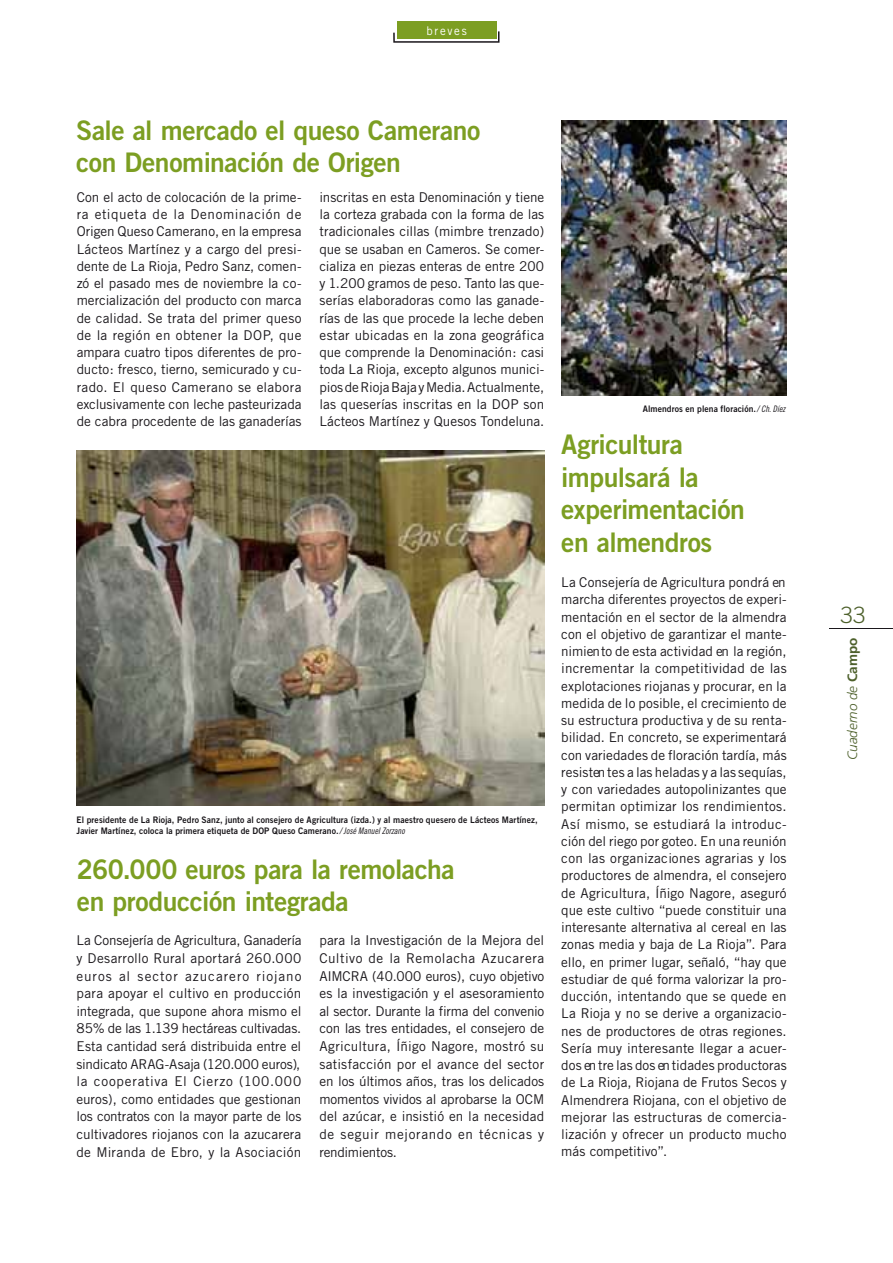
<style>
.page{position:relative;width:893px;height:1263px;background:#fff}
.page>*{position:absolute;margin:0;border:0;box-sizing:border-box;transform-origin:0 0}
.t1{font:27px/32.5px "Trade Gothic Bold Two";letter-spacing:-.015em;color:#7c9e22}
.t2{font:300 22.5px "Trade Gothic";color:#4d602b}
.t3{font:13.5px/17.2px "Trade Gothic";letter-spacing:.005em;color:#1a171b;text-align:justify}
.t4{font:italic 300 13.5px "Frutiger";color:#4d602b}
.t5{font:12px "Trade Gothic";letter-spacing:.155em;color:#fff;scale:.95 1}
.t6{font:9px/11.2px "Trade Gothic Bold Two";letter-spacing:.01em;color:#1a171b;scale:.95 1}
.s1{font-family:"Trade Gothic Cond Eighteen Obl"}
.s2{font-weight:700;font-style:normal}
</style>
<div class="page">
<svg style="left:393px;top:31px;width:106px;height:12px"></svg>
<div style="left:397px;top:21px;width:99px;height:18px;background:#7c9e22"></div>
<hr style="left:829px;top:628px;width:64px;height:1px;background:#1a171b">
<img style="left:77px;top:450px;width:468px;height:355px">
<img style="left:562px;top:121px;width:225px;height:274px">
<p class="t5" style="left:426px;top:23px;width:44px">breves</p>
<h1 class="t1" style="left:76px;top:113px;width:406px">Sale al mercado el queso Camerano con Denominación de Origen</h1>
<p class="t3" style="left:77px;top:188px;width:226px">Con el acto de colocación de la prime&shy;ra etiqueta de la Denominación de Origen Queso Camerano, en la empresa Lácteos Martínez y a cargo del presi&shy;dente de La Rioja, Pedro Sanz, comen&shy;zó el pasado mes de noviembre la co&shy;mercialización del producto con marca de calidad. Se trata del primer queso de la región en obtener la DOP, que ampara cuatro tipos diferentes de pro&shy;ducto: fresco, tierno, semicurado y cu&shy;rado. El queso Camerano se elabora exclusivamente con leche pasteurizada de cabra procedente de las ganaderías</p>
<p class="t3" style="left:319px;top:188px;width:226px">inscritas en esta Denominación y tiene la corteza grabada con la forma de las tradicionales cillas (mimbre trenzado) que se usaban en Cameros. Se comer&shy;cializa en piezas enteras de entre 200 y 1.200 gramos de peso. Tanto las que&shy;serías elaboradoras como las ganade&shy;rías de las que procede la leche deben estar ubicadas en la zona geográfica que comprende la Denominación: casi toda La Rioja, excepto algunos munici&shy;pios de Rioja Baja y Media. Actualmente, las queserías inscritas en la DOP son Lácteos Martínez y Quesos Tondeluna.</p>
<p class="t6" style="left:77px;top:814px;width:487px">El presidente de La Rioja, Pedro Sanz, junto al consejero de Agricultura (izda.) y al maestro quesero de Lácteos Martínez,<br>Javier Martínez, coloca la primera etiqueta de DOP Queso Camerano.<span class="s1">/ José Manuel Zorzano</span></p>
<h1 class="t1" style="left:77px;top:852px;width:379px">260.000 euros para la remolacha en producción integrada</h1>
<p class="t3" style="left:77px;top:932px;width:226px">La Consejería de Agricultura, Ganadería y Desarrollo Rural aportará 260.000 euros al sector azucarero riojano para apoyar el cultivo en producción integrada, que supone ahora mismo el 85% de las 1.139 hectáreas cultivadas.<br>Esta cantidad será distribuida entre el sindicato ARAG-Asaja (120.000 euros), la cooperativa El Cierzo (100.000 euros), como entidades que gestionan los contratos con la mayor parte de los cultivadores riojanos con la azucarera de Miranda de Ebro, y la Asociación</p>
<p class="t3" style="left:319px;top:932px;width:226px">para la Investigación de la Mejora del Cultivo de la Remolacha Azucarera AIMCRA (40.000 euros), cuyo objetivo es la investigación y el asesoramiento al sector. Durante la firma del convenio con las tres entidades, el consejero de Agricultura, Íñigo Nagore, mostró su satisfacción por el avance del sector en los últimos años, tras los delicados momentos vividos al aprobarse la OCM del azúcar, e insistió en la necesidad de seguir mejorando en técnicas y rendimientos.</p>
<p class="t6" style="left:643px;top:403px;width:152px">Almendros en plena floración.<span class="s1">/ Ch. Díez</span></p>
<h1 class="t1" style="left:561px;top:428px;width:185px">Agricultura impulsará la experimentación en almendros</h1>
<p class="t3" style="left:561px;top:573px;width:227px">La Consejería de Agricultura pondrá en marcha diferentes proyectos de experi&shy;mentación en el sector de la almendra con el objetivo de garantizar el mante&shy;nimiento de esta actividad en la región, incrementar la competitividad de las explotaciones riojanas y procurar, en la medida de lo posible, el crecimiento de su estructura productiva y de su renta&shy;bilidad. En concreto, se experimentará con variedades de floración tardía, más resistentes a las heladas y a las sequías, y con variedades autopolinizantes que permitan optimizar los rendimientos.<br>Así mismo, se estudiará la introduc&shy;ción del riego por goteo. En una reunión con las organizaciones agrarias y los productores de almendra, el consejero de Agricultura, Íñigo Nagore, aseguró que este cultivo “puede constituir una interesante alternativa al cereal en las zonas media y baja de La Rioja”. Para ello, en primer lugar, señaló, “hay que estudiar de qué forma valorizar la pro&shy;ducción, intentando que se quede en La Rioja y no se derive a organizacio&shy;nes de productores de otras regiones.<br>Sería muy interesante llegar a acuer&shy;dos entre las dos entidades productoras de La Rioja, Riojana de Frutos Secos y Almendrera Riojana, con el objetivo de mejorar las estructuras de comercia&shy;lización y ofrecer un producto mucho más competitivo”.</p>
<h2 class="t2" style="left:840px;top:601px;width:27px">33</h2>
<p class="t4" style="left:845px;top:760px;width:124px;rotate:-90deg">Cuaderno de <span class="s2">Campo</span></p>
</div>
